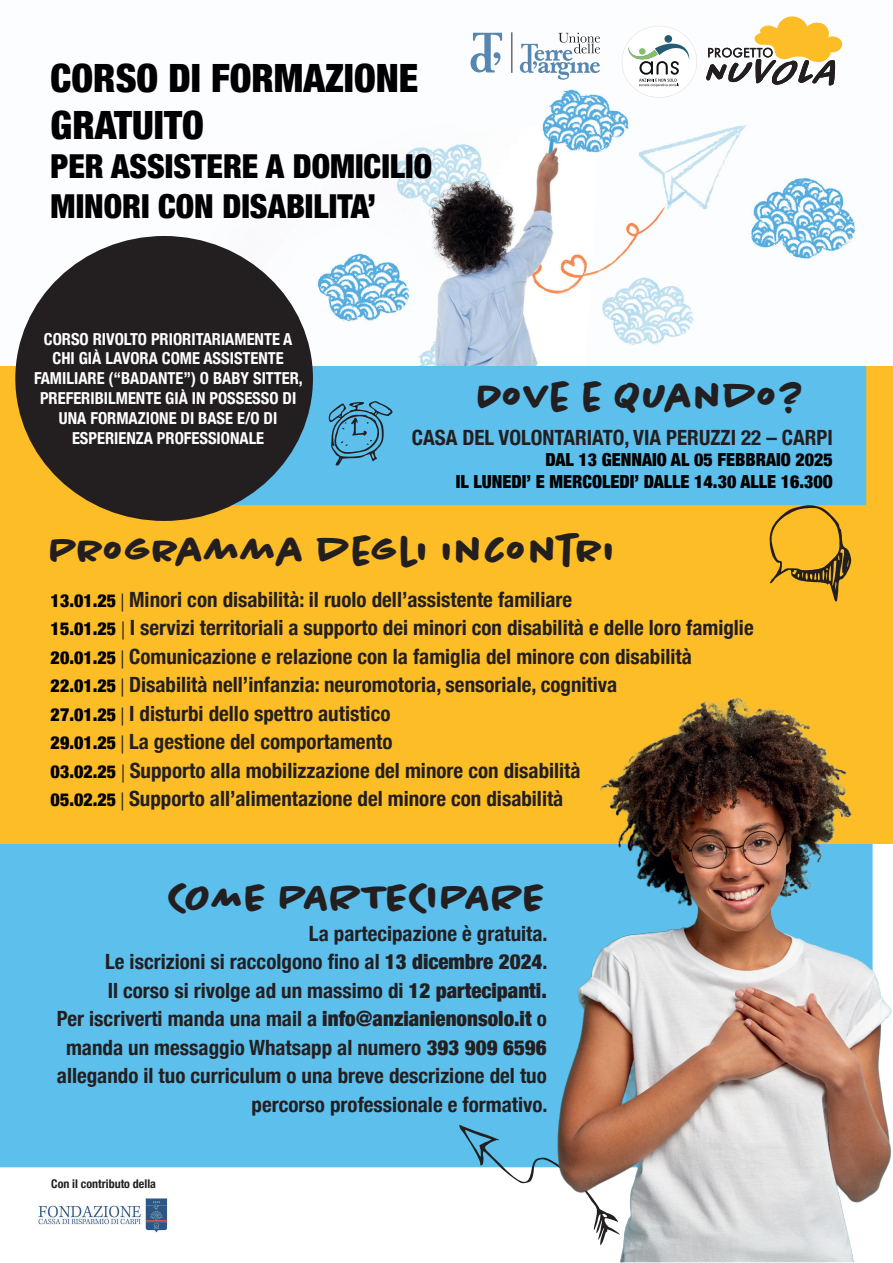
<style>
.page{position:relative;width:893px;height:1263px;background:#fff}
.page>*{position:absolute;margin:0;border:0;box-sizing:border-box;transform-origin:0 0}
.t1{font:700 40.5px "Chantal";color:#231f20}
.t2{font:900 condensed 39px/46.8px "Helvetica Neue";color:#000002}
.t3{font:900 condensed 33px/39.6px "Helvetica Neue";color:#000002}
.t4{font:700 condensed 21px/28.5px "Helvetica Neue";color:#231f20;text-align:right}
.t5{font:900 condensed 18px/21.6px "Helvetica Neue";color:#000001;text-align:right}
.t6{font:700 condensed 16.5px/19.8px "Helvetica Neue";color:#fff;text-align:center}
.t7{font:700 condensed 12px "Helvetica Neue";color:#231f20}
.s1{font-weight:900;font-size:18px;color:#000001}
.s2{font-family:"Minion Pro";font-weight:400;font-stretch:normal;font-size:18px}
.s3{font-weight:900}
</style>
<div class="page">
<div style="left:0;top:844px;width:515px;height:323px;background:#5dbfec"></div>
<div style="left:1px;top:366px;width:892px;height:478px;background:#fdbd26"></div>
<div style="left:65px;top:366px;width:801px;height:139px;background:#5dbfec"></div>
<img style="left:46px;top:43px;width:810px;height:323px">
<img style="left:38px;top:1198px;width:130px;height:34px">
<svg style="left:459px;top:1124px;width:56px;height:56px"></svg>
<svg style="left:769px;top:505px;width:83px;height:96px"></svg>
<svg style="left:329px;top:401px;width:64px;height:64px;background:#519ec3"></svg>
<svg style="left:706px;top:16px;width:137px;height:69px"></svg>
<div style="left:15px;top:236px;width:298px;height:285px;background:#231f20;border-radius:50%"></div>
<hr style="left:512px;top:32px;width:1px;height:41px;background:#231f20">
<svg style="left:471px;top:33px;width:31px;height:39px"></svg>
<svg style="left:520px;top:33px;width:80px;height:47px"></svg>
<img style="left:515px;top:697px;width:377px;height:566px">
<svg style="left:622px;top:26px;width:75px;height:72px"></svg>
<h2 class="t2" style="left:51px;top:52px;width:369px">CORSO DI FORMAZIONE<br>GRATUITO</h2>
<h3 class="t3" style="left:51px;top:145px;width:383px">PER ASSISTERE A DOMICILIO<br>MINORI CON DISABILITA’</h3>
<p class="t6" style="left:34px;top:328px;width:270px">CORSO RIVOLTO PRIORITARIAMENTE A<br>CHI GIÀ LAVORA COME ASSISTENTE<br>FAMILIARE (“BADANTE”) O BABY SITTER,<br>PREFERIBILMENTE GIÀ IN POSSESSO DI<br>UNA FORMAZIONE DI BASE E/O DI<br>ESPERIENZA PROFESSIONALE</p>
<h1 class="t1" style="left:478px;top:372px;width:329px">Dove e Quando?</h1>
<p class="t4" style="left:412px;top:422px;width:423px">CASA DEL VOLONTARIATO, VIA PERUZZI 22 – CARPI</p>
<p class="t5" style="left:456px;top:448px;width:379px">DAL 13 GENNAIO AL 05 FEBBRAIO 2025<br>IL LUNEDI’ E MERCOLEDI’ DALLE 14.30 ALLE 16.30O</p>
<h1 class="t1" style="left:51px;top:526px;width:568px">Programma degli incontri</h1>
<p class="t4" style="left:51px;top:583px;width:705px;text-align:left"><span class="s1">13.01.25</span> <span class="s2">|</span> Minori con disabilità: il ruolo dell’assistente familiare<br><span class="s1">15.01.25</span> <span class="s2">|</span> I servizi territoriali a supporto dei minori con disabilità e delle loro famiglie <span class="s1">20.01.25</span> <span class="s2">|</span> Comunicazione e relazione con la famiglia del minore con disabilità <span class="s1">22.01.25</span> <span class="s2">|</span> Disabilità nell’infanzia: neuromotoria, sensoriale, cognitiva<br><span class="s1">27.01.25</span> <span class="s2">|</span> I disturbi dello spettro autistico<br><span class="s1">29.01.25</span> <span class="s2">|</span> La gestione del comportamento<br><span class="s1">03.02.25</span> <span class="s2">|</span> Supporto alla mobilizzazione del minore con disabilità<br><span class="s1">05.02.25</span> <span class="s2">|</span> Supporto all’alimentazione del minore con disabilità</p>
<h1 class="t1" style="left:169px;top:873px;width:379px">COME PARTECIPARE</h1>
<p class="t4" style="left:57px;top:917px;width:492px">La partecipazione è gratuita.<br>Le iscrizioni si raccolgono fino al <span class="s3">13 dicembre 2024</span>.<br>Il corso si rivolge ad un massimo di <span class="s3">12 partecipanti.<br></span>Per iscriverti manda una mail a <span class="s3">info@anzianienonsolo.it</span> o manda un messaggio Whatsapp al numero <span class="s3">393 909 6596 </span>allegando il tuo curriculum o una breve descrizione del tuo percorso professionale e formativo.</p>
<p class="t7" style="left:51px;top:1173px;width:106px">Con il contributo della</p>
</div>
